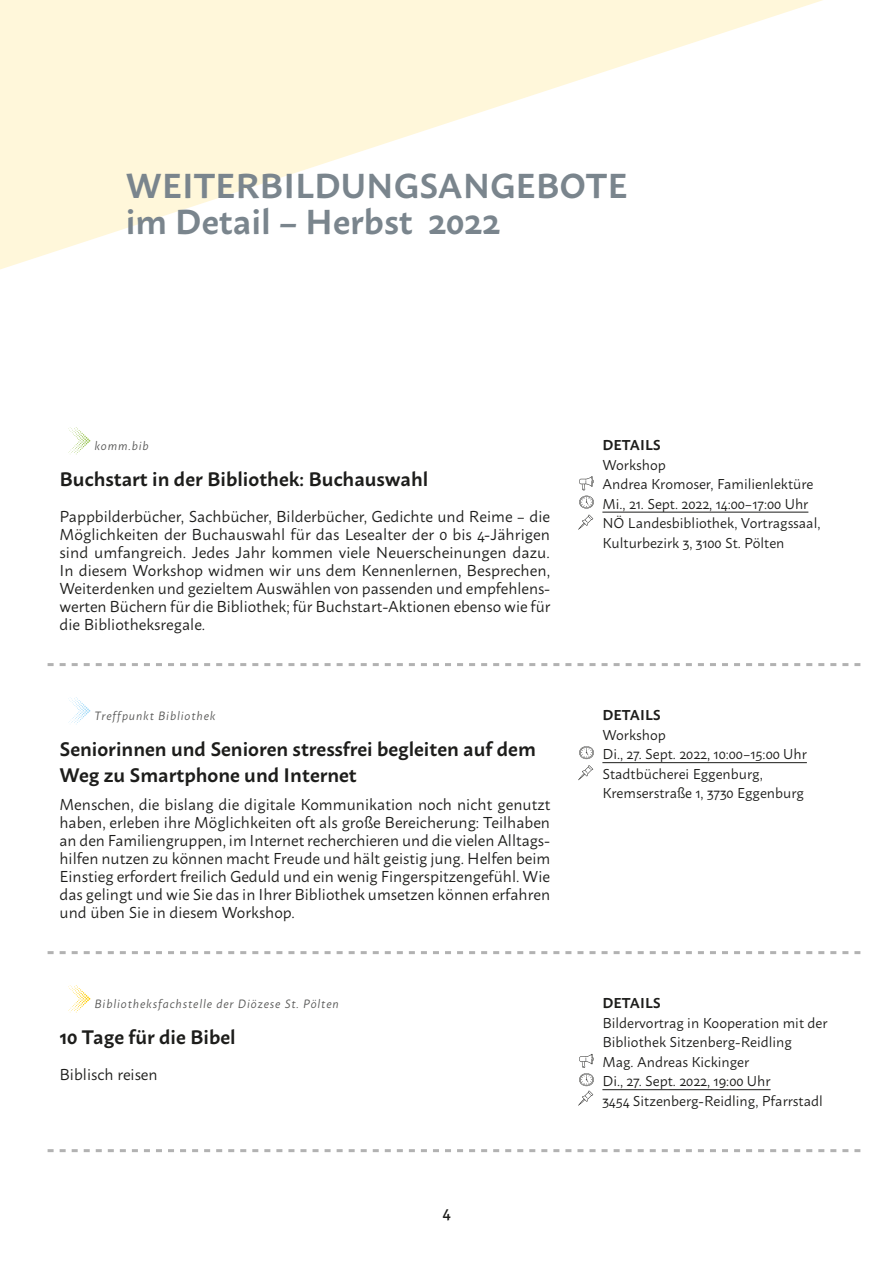
<style>
.page{position:relative;width:893px;height:1263px;background:#fff}
.page>*{position:absolute;margin:0;border:0;box-sizing:border-box;transform-origin:0 0}
.t1{font:600 34.5px/36px "Macho";color:#7a858d}
.t2{font:600 19.5px/25.5px "Macho";color:#1d1d1b}
.t3{font:500 16.5px "Macho";color:#1d1d1b}
.t4{font:15.75px/18px "Macho";color:#1d1d1b;text-align:justify}
.t5{font:14.25px/19.5px "Macho";color:#1d1d1b}
.t6{font:600 14.25px "Macho";color:#1d1d1b}
.t7{font:italic 12px "Macho";letter-spacing:.07em;color:#575756}
</style>
<div class="page">
<svg style="left:0;top:0;width:823px;height:269px;fill:#fff7dd"></svg>
<svg style="left:68px;top:427px;width:22px;height:28px"></svg>
<svg style="left:48px;top:663px;width:812px;height:3px"></svg>
<hr style="left:602px;top:512px;width:206px;height:1px;background:#1d1d1b">
<svg style="left:579px;top:476px;width:15px;height:14px"></svg>
<svg style="left:579px;top:496px;width:15px;height:13px"></svg>
<svg style="left:578px;top:515px;width:15px;height:15px"></svg>
<svg style="left:68px;top:697px;width:22px;height:28px"></svg>
<svg style="left:48px;top:951px;width:812px;height:3px"></svg>
<svg style="left:68px;top:985px;width:22px;height:28px"></svg>
<svg style="left:48px;top:1149px;width:812px;height:3px"></svg>
<hr style="left:602px;top:762px;width:205px;height:1px;background:#1d1d1b">
<svg style="left:579px;top:746px;width:15px;height:13px"></svg>
<svg style="left:578px;top:765px;width:15px;height:15px"></svg>
<hr style="left:602px;top:1089px;width:169px;height:1px;background:#1d1d1b">
<svg style="left:578px;top:1054px;width:16px;height:51px"></svg>
<h1 class="t1" style="left:126px;top:164px;width:503px">WEITERBILDUNGSANGEBOTE im Detail – Herbst 2022</h1>
<p class="t7" style="left:95px;top:435px;width:56px">komm.bib</p>
<p class="t2" style="left:60px;top:464px;width:370px">Buchstart in der Bibliothek: Buchauswahl</p>
<p class="t4" style="left:60px;top:506px;width:492px">Pappbilderbücher, Sachbücher, Bilderbücher, Gedichte und Reime – die Möglichkeiten der Buchauswahl für das Lesealter der 0 bis 4-Jährigen sind umfangreich. Jedes Jahr kommen viele Neuerscheinungen dazu.<br>In diesem Workshop widmen wir uns dem Kennenlernen, Besprechen, Weiterdenken und gezieltem Auswählen von passenden und empfehlens&shy;werten Büchern für die Bibliothek; für Buchstart-Aktionen ebenso wie für die Bibliotheksregale.</p>
<p class="t7" style="left:95px;top:705px;width:122px">Treffpunkt Bibliothek</p>
<p class="t2" style="left:60px;top:734px;width:478px">Seniorinnen und Senioren stressfrei begleiten auf dem<br>Weg zu Smartphone und Internet</p>
<p class="t4" style="left:60px;top:794px;width:492px">Menschen, die bislang die digitale Kommunikation noch nicht genutzt haben, erleben ihre Möglichkeiten oft als große Bereicherung: Teilhaben an den Familiengruppen, im Internet recherchieren und die vielen Alltags&shy;hilfen nutzen zu können macht Freude und hält geistig jung. Helfen beim Einstieg erfordert freilich Geduld und ein wenig Fingerspitzengefühl. Wie das gelingt und wie Sie das in Ihrer Bibliothek umsetzen können erfahren und üben Sie in diesem Workshop.</p>
<p class="t7" style="left:95px;top:993px;width:246px">Bibliotheksfachstelle der Diözese St. Pölten</p>
<p class="t2" style="left:60px;top:1022px;width:178px">10 Tage für die Bibel</p>
<p class="t4" style="left:60px;top:1064px;width:100px">Biblisch reisen</p>
<p class="t3" style="left:442px;top:1198px;width:10px">4</p>
<p class="t6" style="left:602px;top:432px;width:60px">DETAILS</p>
<p class="t5" style="left:602px;top:453px;width:220px">Workshop<br>Andrea Kromoser, Familienlektüre<br>Mi., 21. Sept. 2022, 14:00–17:00 Uhr<br>NÖ Landesbibliothek, Vortragssaal,<br>Kulturbezirk 3, 3100 St. Pölten</p>
<p class="t6" style="left:602px;top:702px;width:60px">DETAILS</p>
<p class="t5" style="left:602px;top:723px;width:206px">Workshop<br>Di., 27. Sept. 2022, 10:00–15:00 Uhr<br>Stadtbücherei Eggenburg,<br>Kremserstraße 1, 3730 Eggenburg</p>
<p class="t6" style="left:602px;top:990px;width:60px">DETAILS</p>
<p class="t5" style="left:602px;top:1011px;width:227px">Bildervortrag in Kooperation mit der Bibliothek Sitzenberg-Reidling<br>Mag. Andreas Kickinger<br>Di., 27. Sept. 2022, 19:00 Uhr<br>3454 Sitzenberg-Reidling, Pfarrstadl</p>
</div>
